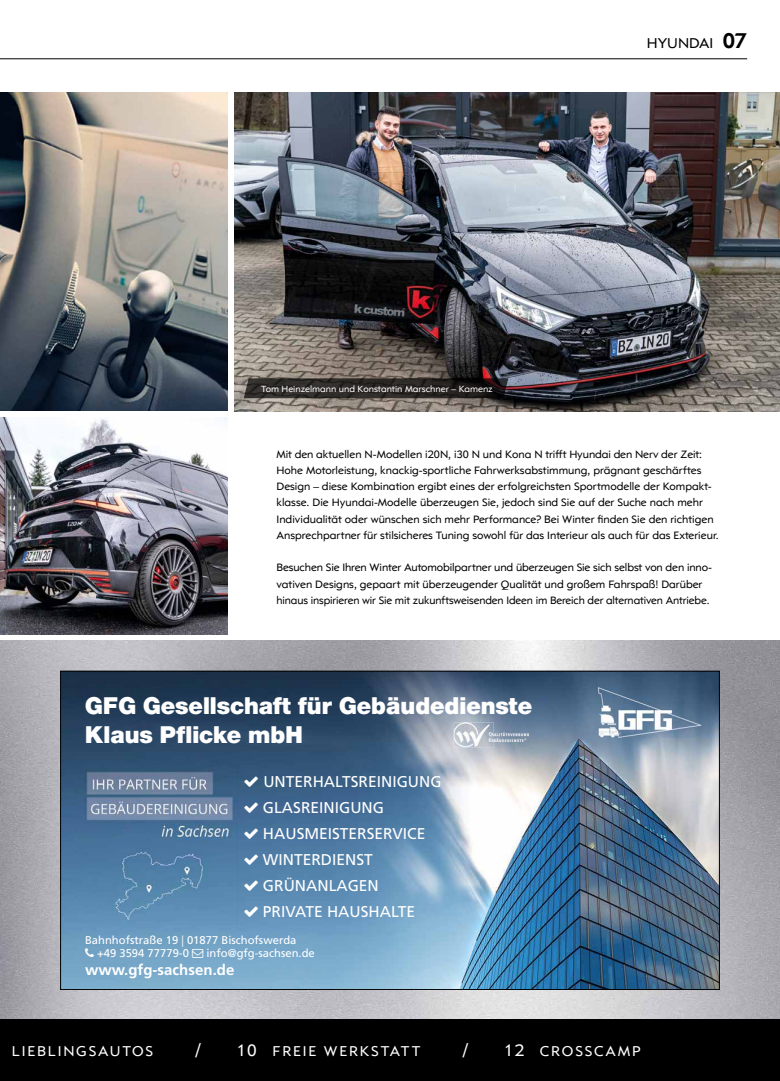
<style>
.page{position:relative;width:780px;height:1081px;background:#fff}
.page>*{position:absolute;margin:0;border:0;box-sizing:border-box;transform-origin:0 0}
.t1{font:900 23.75px/28.5px "Neue Helvetica BQ";color:#fff}
.t2{font:17.5px "Opel Sans";color:#fff}
.t3{font:15.62px/26px "Frutiger LT Std";color:#fff}
.t4{font:15px "Opel Sans";letter-spacing:.12em;color:#fff}
.t5{font:700 15px "Frutiger LT Std";color:#fff}
.t6{font:15px "Opel Sans";color:#000}
.t7{font:11.25px/16.2px "Opel Sans";color:#000}
.t8{font:11.25px/13.5px "Frutiger LT Std";color:#fff}
.t9{font:9.38px "Opel Sans";color:#fff}
.s1{font-weight:700;font-size:22.5px}
.s2{font-weight:300}
.s3{font-size:17.5px}
</style>
<div class="page">
<img style="left:0;top:640px;width:780px;height:379px">
<div style="left:0;top:1019px;width:780px;height:62px;background:#000"></div>
<hr style="left:0;top:58px;width:747px;height:1px;background:#000">
<img style="left:0;top:92px;width:227px;height:319px">
<img style="left:234px;top:92px;width:546px;height:319px">
<img style="left:0;top:417px;width:227px;height:217px">
<img style="left:62px;top:673px;width:655px;height:315px">
<img style="left:84px;top:767px;width:153px;height:157px">
<img style="left:595px;top:687px;width:114px;height:50px">
<img style="left:454px;top:722px;width:39px;height:26px">
<img style="left:493px;top:732px;width:35px;height:9px">
<svg style="left:488px;top:732px;width:5px;height:9px"></svg>
<svg style="left:244px;top:378px;width:264px;height:20px;background:#292523"></svg>
<svg style="left:244px;top:776px;width:14px;height:11px"></svg>
<svg style="left:244px;top:802px;width:14px;height:10px"></svg>
<svg style="left:244px;top:828px;width:14px;height:10px"></svg>
<svg style="left:244px;top:854px;width:14px;height:10px"></svg>
<svg style="left:244px;top:880px;width:14px;height:10px"></svg>
<svg style="left:244px;top:906px;width:14px;height:10px"></svg>
<svg style="left:85px;top:948px;width:9px;height:9px"></svg>
<svg style="left:192px;top:949px;width:11px;height:9px"></svg>
<p class="t9" style="left:261px;top:383px;width:233px">Tom Heinzelmann und Konstantin Marschner – Kamenz</p>
<h3 class="t6" style="left:646px;top:34px;width:101px">HYUNDAI <span class="s1">07</span></h3>
<p class="t7" style="left:276px;top:445px;width:444px">Mit den aktuellen N-Modellen i20N, i30 N und Kona N trifft Hyundai den Nerv der Zeit:<br>Hohe Motorleistung, knackig-sportliche Fahrwerksabstimmung, prägnant geschärftes Design – diese Kombination ergibt eines der erfolgreichsten Sportmodelle der Kompakt&shy;klasse. Die Hyundai-Modelle überzeugen Sie, jedoch sind Sie auf der Suche nach mehr Individualität oder wünschen sich mehr Performance? Bei Winter finden Sie den richtigen Ansprechpartner für stilsicheres Tuning sowohl für das Interieur als auch für das Exterieur.</p>
<p class="t7" style="left:276px;top:559px;width:437px">Besuchen Sie Ihren Winter Automobilpartner und überzeugen Sie sich selbst von den inno&shy;vativen Designs, gepaart mit überzeugender Qualität und großem Fahrspaß! Darüber hinaus inspirieren wir Sie mit zukunftsweisenden Ideen im Bereich der alternativen Antriebe.</p>
<h1 class="t1" style="left:85px;top:691px;width:448px">GFG Gesellschaft für Gebäudedienste<br>Klaus Pflicke mbH</h1>
<h3 class="t3" style="left:263px;top:768px;width:180px">UNTERHALTSREINIGUNG<br>GLASREINIGUNG<br>HAUSMEISTERSERVICE<br>WINTERDIENST<br>GRÜNANLAGEN<br>PRIVATE HAUSHALTE</h3>
<p class="t8" style="left:97px;top:933px;width:201px;text-indent:-12px">Bahnhofstraße 19 <span class="s2">|</span> 01877 Bischofswerda +49 3594 77779-0</p>
<p class="t8" style="left:206px;top:947px;width:110px">info@gfg-sachsen.de</p>
<h3 class="t5" style="left:85px;top:961px;width:151px">www.gfg-sachsen.de</h3>
<h3 class="t4" style="left:12px;top:1041px;width:143px">LIEBLINGSAUTOS</h3>
<h2 class="t2" style="left:195px;top:1039px;width:7px">/</h2>
<h3 class="t4" style="left:236px;top:1041px;width:185px"><span class="s3">10</span> FREIE WERKSTATT</h3>
<h2 class="t2" style="left:462px;top:1039px;width:7px">/</h2>
<h3 class="t4" style="left:503px;top:1041px;width:138px"><span class="s3">12</span> CROSSCAMP</h3>
</div>
